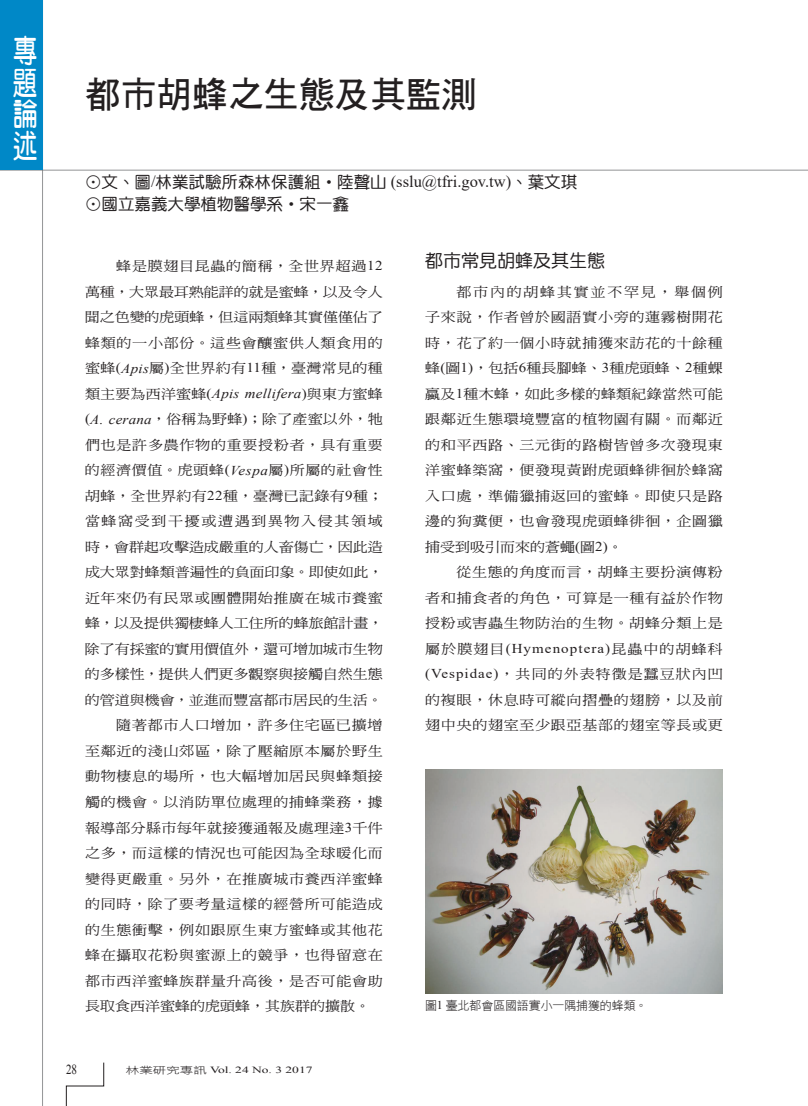
<style>
.page{position:relative;width:808px;height:1106px;background:#fff}
.page>*{position:absolute;margin:0;border:0;box-sizing:border-box;transform-origin:0 0}
._03大標{font:36px "DF Hei W7 WINP BF";letter-spacing:-.01em;color:#231f20}
.t1{font:31.5px/31.5px "DF Yuan W7 WINP BF";color:#fff;text-align:justify;scale:.77 1}
._02-內文中標標準{font:18px "DF Yuan W5 WINP BF";color:#231f20}
._04作者{font:16.5px "DF Yuan W5 WINP BF";color:#231f20}
.t2{font:13.8px "Times New Roman";color:#231f20;scale:.8 1}
._01內文{font:13.5px/25.5px "DF Ming W5 WINP BF";letter-spacing:.045em;color:#231f20;text-align:justify;scale:1.11 1}
._06圖說{font:12px "DF Hei W3 WINP BF";letter-spacing:-.01em;color:#231f20}
.t3{font:9.45px "Times New Roman";color:#231f20;scale:1.43 1}
.s1{font-family:"Times New Roman"}
.s2{font-family:"Times New Roman";font-style:italic}
.s3{font-family:"DF Hei W3 WINP BF"}
</style>
<div class="page">
<hr style="left:0;top:170px;width:808px;height:1px;background:#6c6d70">
<hr style="left:42px;top:0;width:1px;height:1106px;background:#6c6d70">
<svg style="left:66px;top:1062px;width:38px;height:44px"></svg>
<div style="left:0;top:0;width:43px;height:170px;background:#0088c7"></div>
<img style="left:425px;top:770px;width:298px;height:223px">
<h2 class="t1" style="left:13px;top:35px;width:32px">專題論述</h2>
<p class="_03大標" style="left:85px;top:76px;width:394px">都市胡蜂之生態及其監測</p>
<p class="_04作者" style="left:85px;top:173px;width:494px">⊙文、圖<span class="s1">/</span>林業試驗所森林保護組‧陸聲山 <span class="s1">(sslu@tfri.gov.tw)</span>、葉文琪</p>
<p class="_04作者" style="left:85px;top:196px;width:265px">⊙國立嘉義大學植物醫學系‧宋一鑫</p>
<p class="_02-內文中標標準" style="left:425px;top:251px;width:181px">都市常見胡蜂及其生態</p>
<p class="_01內文" style="left:425px;top:279px;width:270px;text-indent:31px">都市內的胡蜂其實並不罕見，舉個例子來說，作者曾於國語實小旁的蓮霧樹開花時，花了約一個小時就捕獲來訪花的十餘種蜂<span class="s1">(</span>圖<span class="s1">1)</span>，包括<span class="s1">6</span>種長腳蜂、<span class="s1">3</span>種虎頭蜂、<span class="s1">2</span>種蜾蠃及<span class="s1">1</span>種木蜂，如此多樣的蜂類紀錄當然可能跟鄰近生態環境豐富的植物園有關。而鄰近的和平西路、三元街的路樹皆曾多次發現東洋蜜蜂築窩，便發現黃跗虎頭蜂徘徊於蜂窩入口處，準備獵捕返回的蜜蜂。即使只是路邊的狗糞便，也會發現虎頭蜂徘徊，企圖獵捕受到吸引而來的蒼蠅<span class="s1">(</span>圖<span class="s1">2)</span>。</p>
<p class="_01內文" style="left:425px;top:559px;width:270px;text-indent:31px">從生態的角度而言，胡蜂主要扮演傳粉者和捕食者的角色，可算是一種有益於作物授粉或害蟲生物防治的生物。胡蜂分類上是屬於膜翅目<span class="s1">(Hymenoptera)</span>昆蟲中的胡蜂科<span class="s1">(Vespidae)</span>，共同的外表特徵是蠶豆狀內凹的複眼，休息時可縱向摺疊的翅膀，以及前翅中央的翅室至少跟亞基部的翅室等長或更</p>
<p class="_01內文" style="left:85px;top:253px;width:270px;text-indent:31px">蜂是膜翅目昆蟲的簡稱，全世界超過<span class="s1">12</span>萬種，大眾最耳熟能詳的就是蜜蜂，以及令人聞之色變的虎頭蜂，但這兩類蜂其實僅僅佔了蜂類的一小部份。這些會釀蜜供人類食用的蜜蜂<span class="s1">(</span><span class="s2">Apis</span>屬<span class="s1">)</span>全世界約有<span class="s1">11</span>種，臺灣常見的種類主要為西洋蜜蜂<span class="s1">(</span><span class="s2">Apis mellifera</span><span class="s1">)</span>與東方蜜蜂<span class="s1">(</span><span class="s2">A. cerana</span>，俗稱為野蜂<span class="s1">)</span>；除了產蜜以外，牠們也是許多農作物的重要授粉者，具有重要的經濟價值。虎頭蜂<span class="s1">(</span><span class="s2">Vespa</span>屬<span class="s1">)</span>所屬的社會性胡蜂，全世界約有<span class="s1">22</span>種，臺灣已記錄有<span class="s1">9</span>種；當蜂窩受到干擾或遭遇到異物入侵其領域時，會群起攻擊造成嚴重的人畜傷亡，因此造成大眾對蜂類普遍性的負面印象。即使如此，近年來仍有民眾或團體開始推廣在城市養蜜蜂，以及提供獨棲蜂人工住所的蜂旅館計畫，除了有採蜜的實用價值外，還可增加城市生物的多樣性，提供人們更多觀察與接觸自然生態的管道與機會，並進而豐富都市居民的生活。</p>
<p class="_01內文" style="left:85px;top:712px;width:270px;text-indent:31px">隨著都市人口增加，許多住宅區已擴增至鄰近的淺山郊區，除了壓縮原本屬於野生動物棲息的場所，也大幅增加居民與蜂類接觸的機會。以消防單位處理的捕蜂業務，據報導部分縣市每年就接獲通報及處理達<span class="s1">3</span>千件之多，而這樣的情況也可能因為全球暖化而變得更嚴重。另外，在推廣城市養西洋蜜蜂的同時，除了要考量這樣的經營所可能造成的生態衝擊，例如跟原生東方蜜蜂或其他花蜂在攝取花粉與蜜源上的競爭，也得留意在都市西洋蜜蜂族群量升高後，是否可能會助長取食西洋蜜蜂的虎頭蜂，其族群的擴散。</p>
<p class="_06圖說" style="left:425px;top:999px;width:224px">圖<span class="s1">1</span> 臺北都會區國語實小一隅捕獲的蜂類。</p>
<p class="t2" style="left:66px;top:1060px;width:15px">28</p>
<p class="t3" style="left:126px;top:1063px;width:132px"><span class="s3">林業研究專訊</span> Vol. 24 No. 3 2017</p>
</div>
